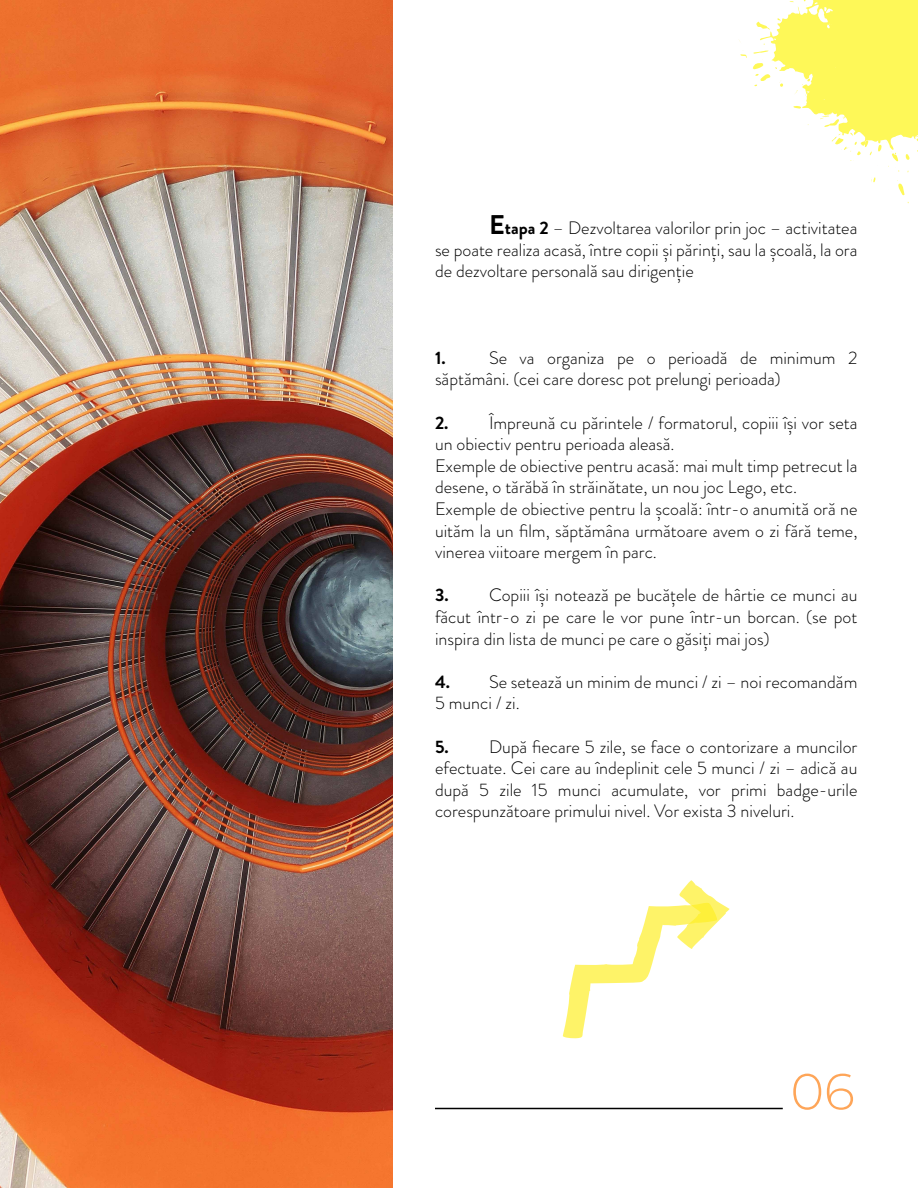
<style>
.page{position:relative;width:918px;height:1188px;background:#fff}
.page>*{position:absolute;margin:0;border:0;box-sizing:border-box;transform-origin:0 0}
.t1{font:300 51px "Montserrat";color:#fea558}
.t2{font:300 18px/21.6px "Brandon Grotesque";color:#000;text-align:justify}
.t3{font:700 18px "Brandon Grotesque";color:#000}
.s1{font-weight:700;font-size:27px}
.s2{font-weight:700}
</style>
<div class="page">
<img style="left:0;top:0;width:393px;height:1188px">
<hr style="left:435px;top:1108px;width:348px;height:1px;background:#000">
<svg style="left:740px;top:54px;width:7px;height:4px"></svg>
<svg style="left:753px;top:0;width:165px;height:196px"></svg>
<svg style="left:563px;top:880px;width:167px;height:158px"></svg>
<p class="t2" style="left:435px;top:217px;width:424px;text-indent:54px"><span class="s1">E</span><span class="s2">tapa 2</span> – Dezvoltarea valorilor prin joc – activitatea se poate realiza acasă, între copii și părinți, sau la școală, la ora de dezvoltare personală sau dirigenție</p>
<p class="t2" style="left:435px;top:347px;width:424px;text-indent:54px">Se va organiza pe o perioadă de minimum 2 săptămâni. (cei care doresc pot prelungi perioada)</p>
<p class="t2" style="left:435px;top:412px;width:424px;text-align:left"><span class="s2">2.</span> Împreună cu părintele / formatorul, copiii își vor seta un obiectiv pentru perioada aleasă.<br>Exemple de obiective pentru acasă: mai mult timp petrecut la desene, o tărăbă în străinătate, un nou joc Lego, etc.<br>Exemple de obiective pentru la școală: într-o anumită oră ne uităm la un film, săptămâna următoare avem o zi fără teme, vinerea viitoare mergem în parc.</p>
<p class="t2" style="left:435px;top:584px;width:424px"><span class="s2">3.</span> Copiii își notează pe bucățele de hârtie ce munci au făcut într-o zi pe care le vor pune într-un borcan. (se pot inspira din lista de munci pe care o găsiți mai jos)</p>
<p class="t2" style="left:435px;top:671px;width:424px"><span class="s2">4.</span> Se setează un minim de munci / zi – noi recomandăm<br>5 munci / zi.</p>
<p class="t2" style="left:435px;top:736px;width:424px"><span class="s2">5.</span> După fiecare 5 zile, se face o contorizare a muncilor efectuate. Cei care au îndeplinit cele 5 munci / zi – adică au după 5 zile 15 munci acumulate, vor primi badge-urile corespunzătoare primului nivel. Vor exista 3 niveluri.</p>
<p class="t3" style="left:435px;top:345px;width:12px">1.</p>
<h1 class="t1" style="left:790px;top:1057px;width:66px">06</h1>
</div>
